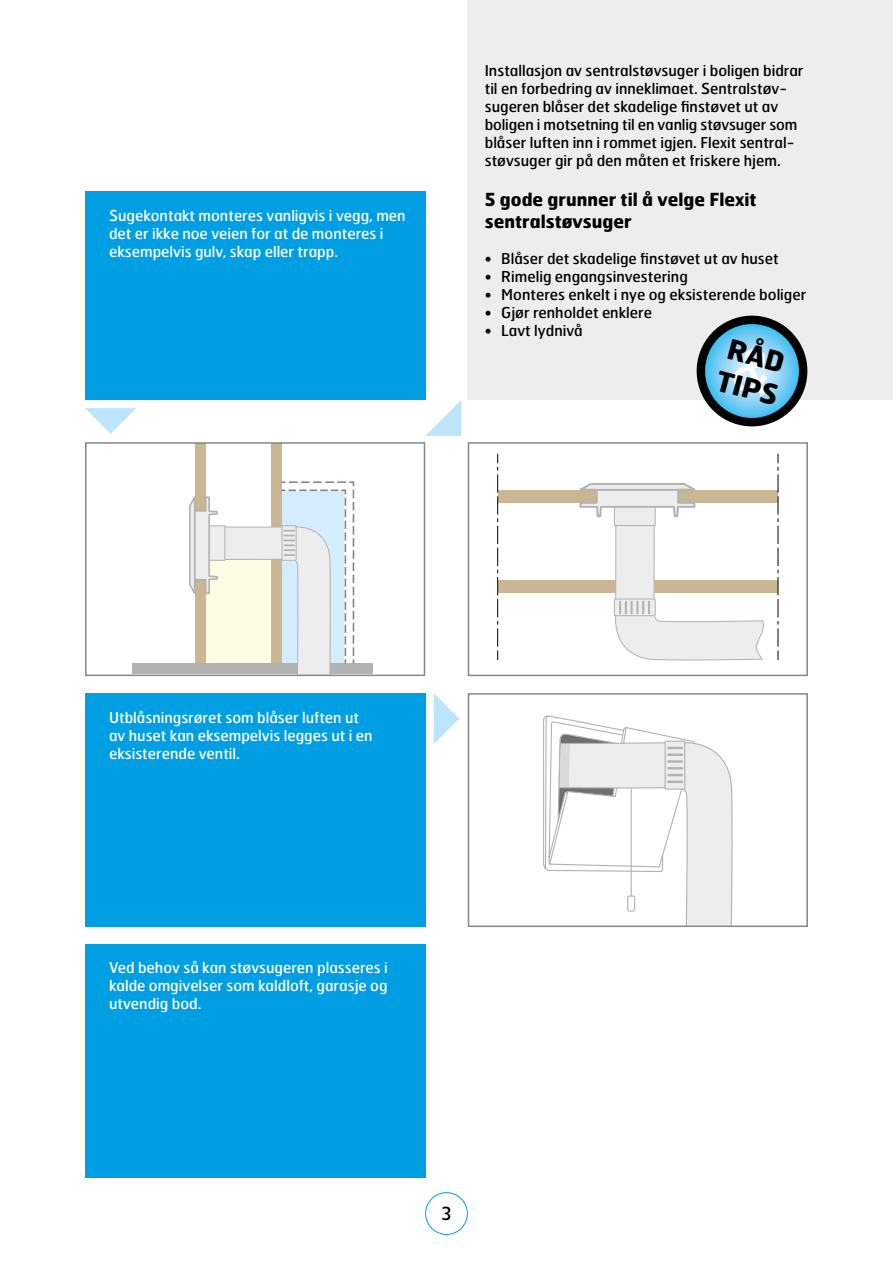
<style>
.page{position:relative;width:893px;height:1263px;background:#fff}
.page>*{position:absolute;margin:0;border:0;box-sizing:border-box;transform-origin:0 0}
.t1{font:700 27.75px/33.3px "Hermes";color:#000}
.t2{font:700 18px/21.6px "Hermes";color:#000}
.t3{font:18px "Hermes";color:#000}
.t4{font:15px/18px "Hermes";color:#000}
.t5{font:15px/18px "Hermes";color:#fff}
.s1{font-family:"Arial";font-weight:400;font-size:59.4px;color:#fff}
</style>
<div class="page">
<div style="left:425px;top:1192px;width:43px;height:43px;border:1px solid #009fe3;border-radius:50%"></div>
<div style="left:468px;top:0;width:425px;height:400px;background:#ededed"></div>
<div style="left:85px;top:191px;width:340px;height:209px;background:#009fe3"></div>
<div style="left:85px;top:944px;width:340px;height:234px;background:#009fe3"></div>
<div style="left:195px;top:443px;width:10px;height:220px;background:#cab693"></div>
<div style="left:271px;top:443px;width:10px;height:220px;background:#cab693"></div>
<div style="left:132px;top:663px;width:240px;height:11px;background:#b3b2b2"></div>
<svg style="left:189px;top:481px;width:166px;height:192px"></svg>
<div style="left:85px;top:442px;width:340px;height:234px;border:2px solid #878787"></div>
<div style="left:498px;top:490px;width:279px;height:12px;background:#cab693"></div>
<div style="left:498px;top:580px;width:279px;height:12px;background:#cab693"></div>
<svg style="left:573px;top:483px;width:191px;height:178px"></svg>
<hr style="left:597px;top:489px;width:81px;height:2px;background:#b3b2b2">
<svg style="left:497px;top:454px;width:1px;height:206px"></svg>
<svg style="left:777px;top:454px;width:1px;height:206px"></svg>
<div style="left:468px;top:442px;width:340px;height:234px;border:2px solid #878787"></div>
<div style="left:85px;top:693px;width:340px;height:234px;background:#009fe3"></div>
<svg style="left:543px;top:715px;width:190px;height:209px"></svg>
<div style="left:468px;top:693px;width:340px;height:234px;border:2px solid #878787"></div>
<svg style="left:434px;top:693px;width:25px;height:51px"></svg>
<svg style="left:85px;top:408px;width:51px;height:26px"></svg>
<svg style="left:696px;top:315px;width:112px;height:112px"></svg>
<svg style="left:425px;top:400px;width:36px;height:36px"></svg>
<p class="t5" style="left:109px;top:206px;width:298px">Sugekontakt monteres vanligvis i vegg, men det er ikke noe veien for at de monteres i eksempelvis gulv, skap eller trapp.</p>
<p class="t4" style="left:485px;top:61px;width:320px">Installasjon av sentralstøvsuger i boligen bidrar til en forbedring av inneklimaet. Sentralstøv&shy;sugeren blåser det skadelige finstøvet ut av boligen i motsetning til en vanlig støvsuger som blåser luften inn i rommet igjen. Flexit sentral&shy;støvsuger gir på den måten et friskere hjem.</p>
<p class="t2" style="left:485px;top:188px;width:273px">5 gode grunner til å velge Flexit sentralstøvsuger</p>
<p class="t4" style="left:485px;top:249px;width:296px">• Blåser det skadelige finstøvet ut av huset</p>
<p class="t4" style="left:485px;top:267px;width:205px">• Rimelig engangsinvestering</p>
<p class="t4" style="left:485px;top:285px;width:323px">• Monteres enkelt i nye og eksisterende boliger</p>
<p class="t4" style="left:485px;top:303px;width:169px">• Gjør renholdet enklere</p>
<p class="t4" style="left:485px;top:321px;width:100px">• Lavt lydnivå</p>
<h1 class="t1" style="left:730px;top:330px;width:65px;rotate:15deg"><span class="s1">&amp;</span>RÅD<br>TIPS</h1>
<p class="t5" style="left:109px;top:708px;width:265px">Utblåsningsrøret som blåser luften ut av huset kan eksempelvis legges ut i en eksisterende ventil.</p>
<p class="t5" style="left:109px;top:958px;width:280px;text-align:justify">Ved behov så kan støvsugeren plasseres i kalde omgivelser som kaldloft, garasje og utvendig bod.</p>
<p class="t3" style="left:441px;top:1202px;width:11px">3</p>
</div>
